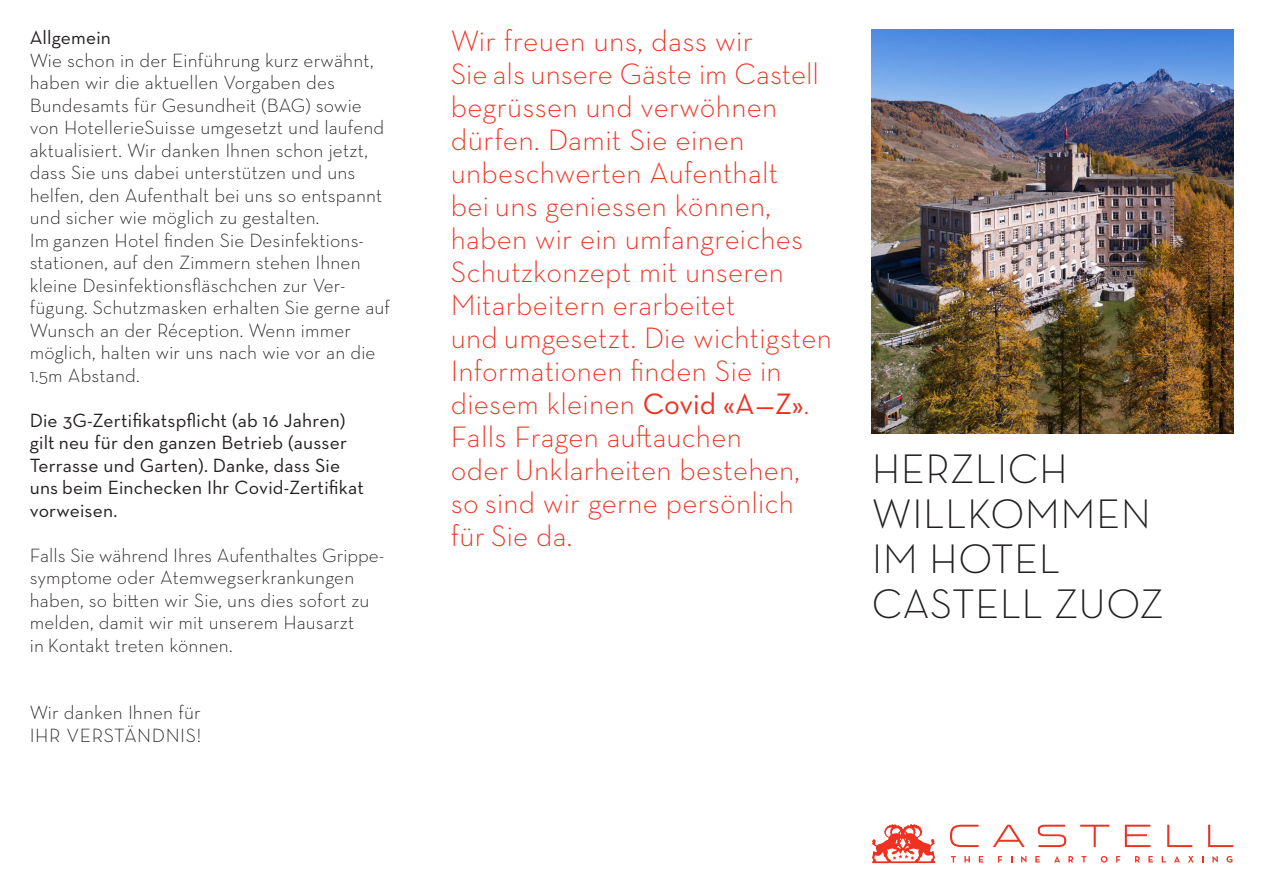
<style>
.page{position:relative;width:1263px;height:893px;background:#fff}
.page>*{position:absolute;margin:0;border:0;box-sizing:border-box;transform-origin:0 0}
.t1{font:300 42px "Neutraface Text";letter-spacing:.01em;color:#231f20}
.t2{font:300 30px/33px "Neutraface Text";letter-spacing:.01em;color:#ef3122}
.t3{font:300 19.5px/22.5px "Neutraface Text";letter-spacing:.01em;color:#231f20}
.t4{font:19.5px/22.5px "Neutraface Text";letter-spacing:.01em;color:#231f20}
.t5{font:300 19.5px "Neutraface Text";letter-spacing:.03em;color:#231f20}
.s1{font-weight:400}
</style>
<div class="page">
<svg style="left:951px;top:856px;width:5px;height:6px"></svg>
<svg style="left:964px;top:856px;width:6px;height:6px"></svg>
<svg style="left:979px;top:856px;width:4px;height:6px"></svg>
<svg style="left:998px;top:856px;width:4px;height:6px"></svg>
<svg style="left:1021px;top:856px;width:5px;height:6px"></svg>
<svg style="left:1035px;top:856px;width:5px;height:6px"></svg>
<svg style="left:1054px;top:856px;width:6px;height:6px"></svg>
<svg style="left:1068px;top:856px;width:5px;height:6px"></svg>
<svg style="left:1081px;top:856px;width:5px;height:6px"></svg>
<svg style="left:1101px;top:856px;width:6px;height:7px"></svg>
<svg style="left:1116px;top:856px;width:4px;height:6px"></svg>
<svg style="left:1135px;top:856px;width:5px;height:6px"></svg>
<svg style="left:1148px;top:856px;width:5px;height:6px"></svg>
<svg style="left:1174px;top:856px;width:6px;height:6px"></svg>
<svg style="left:1188px;top:856px;width:6px;height:6px"></svg>
<svg style="left:1212px;top:856px;width:6px;height:6px"></svg>
<svg style="left:1226px;top:856px;width:6px;height:7px"></svg>
<svg style="left:950px;top:825px;width:28px;height:22px"></svg>
<svg style="left:993px;top:825px;width:32px;height:22px"></svg>
<svg style="left:1038px;top:825px;width:28px;height:22px"></svg>
<svg style="left:1080px;top:825px;width:29px;height:22px"></svg>
<svg style="left:1125px;top:825px;width:25px;height:22px"></svg>
<svg style="left:1167px;top:825px;width:25px;height:22px"></svg>
<svg style="left:1208px;top:825px;width:25px;height:22px"></svg>
<svg style="left:871px;top:824px;width:64px;height:39px"></svg>
<img style="left:872px;top:30px;width:361px;height:404px">
<p class="t4" style="left:30px;top:26px;width:83px">Allgemein</p>
<p class="t3" style="left:30px;top:48px;width:362px">Wie schon in der Einführung kurz erwähnt, haben wir die aktuellen Vorgaben des Bundesamts für Gesundheit (BAG) sowie von HotellerieSuisse umgesetzt und laufend aktualisiert. Wir danken Ihnen schon jetzt, dass Sie uns dabei unterstützen und uns helfen, den Aufenthalt bei uns so entspannt und sicher wie möglich zu gestalten.<br>Im ganzen Hotel finden Sie Desinfektions&shy;stationen, auf den Zimmern stehen Ihnen kleine Desinfektionsfläschchen zur Ver&shy;fügung. Schutzmasken erhalten Sie gerne auf Wunsch an der Réception. Wenn immer möglich, halten wir uns nach wie vor an die 1.5m Abstand.</p>
<p class="t4" style="left:30px;top:408px;width:336px">Die 3G-Zertifikatspflicht (ab 16 Jahren) gilt neu für den ganzen Betrieb (ausser Terrasse und Garten). Danke, dass Sie uns beim Einchecken Ihr Covid-Zertifikat vorweisen.</p>
<p class="t3" style="left:30px;top:543px;width:354px">Falls Sie während Ihres Aufenthaltes Grippe&shy;symptome oder Atemwegserkrankungen haben, so bitten wir Sie, uns dies sofort zu melden, damit wir mit unserem Hausarzt<br>in Kontakt treten können.</p>
<p class="t3" style="left:30px;top:701px;width:173px">Wir danken Ihnen für</p>
<p class="t5" style="left:30px;top:723px;width:173px">IHR VERSTÄNDNIS!</p>
<p class="t2" style="left:451px;top:24px;width:370px">Wir freuen uns, dass wir<br>Sie als unsere Gäste im Castell begrüssen und verwöhnen</p>
<p class="t2" style="left:451px;top:123px;width:383px">dürfen. Damit Sie einen unbeschwerten Aufenthalt<br>bei uns geniessen können, haben wir ein umfangreiches<br>Schutzkonzept mit unseren<br>Mitarbeitern erarbeitet<br>und umgesetzt. Die wichtigsten<br>Informationen finden Sie in diesem kleinen <span class="s1">Covid «A—Z»</span>.<br>Falls Fragen auftauchen<br>oder Unklarheiten bestehen, so sind wir gerne persönlich für Sie da.</p>
<p class="t1" style="left:872px;top:442px;width:198px">HERZLICH</p>
<p class="t1" style="left:872px;top:487px;width:281px">WILLKOMMEN</p>
<p class="t1" style="left:872px;top:532px;width:190px">IM HOTEL</p>
<p class="t1" style="left:872px;top:577px;width:293px">CASTELL ZUOZ</p>
</div>
